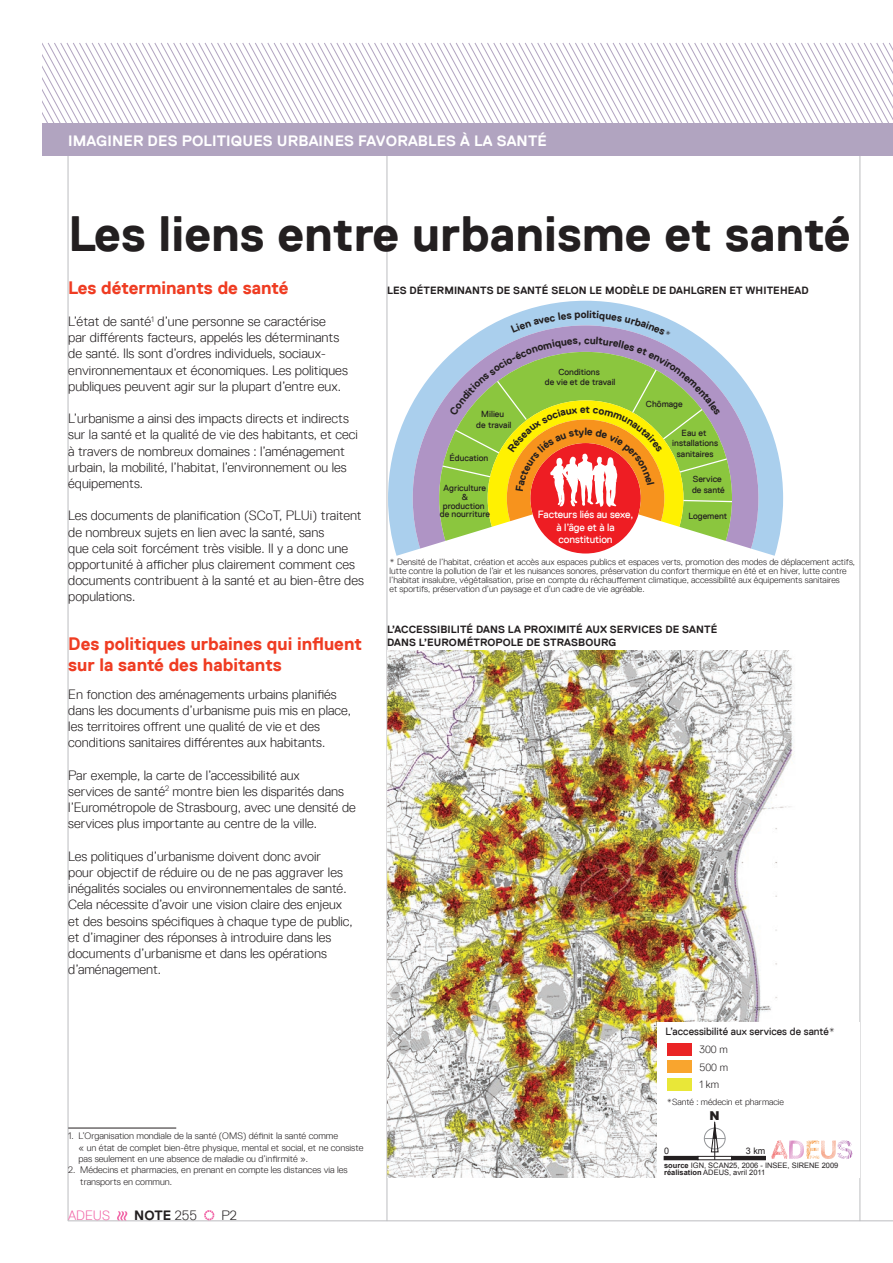
<style>
.page{position:relative;width:893px;height:1263px;background:#fff}
.page>*{position:absolute;margin:0;border:0;box-sizing:border-box;transform-origin:0 0}
.t1{font:700 49.5px "Replica";color:#231f20}
.t2{font:700 18px/21px "Replica";color:#ef3c22}
.t3{font:700 15px "Replica";letter-spacing:.01em;color:#fff}
.t4{font:300 13.5px/16.2px "Replica";color:#231f20}
.t5{font:700 13.5px "Replica";color:#231f20}
.t6{font:300 13.5px "Replica";color:#f166a7}
.t7{font:900 12.15px "Arial";color:#231f20}
.t8{font:700 10.5px/12.6px "Replica";letter-spacing:.01em;color:#231f20}
.t9{font:10.5px/12.6px "Replica";letter-spacing:-.01em;color:#fff;text-align:center}
.t10{font:10.5px "Replica";color:#231f20}
.t11{font:300 10.5px/17.5px "Replica";color:#231f20;text-align:justify}
.t12{font:300 9.45px/11.4px "Replica";color:#231f20}
.t13{font:300 9px/9px "Replica";color:#231f20}
.t14{font:9px "Arial";color:#231f20}
.t15{font:8.85px/10.6px "Replica";color:#231f20;text-align:center}
.t16{font:7.5px/7.5px "Arial";color:#231f20}
.s1{font-weight:300}
.s2{font-weight:700}
</style>
<div class="page">
<hr style="left:68px;top:1220px;width:825px;height:1px;background:#bcbdc0">
<hr style="left:387px;top:155px;width:1px;height:1066px;background:#bcbdc0">
<hr style="left:68px;top:155px;width:1px;height:1066px;background:#bcbdc0">
<svg style="left:117px;top:1211px;width:10px;height:9px"></svg>
<svg style="left:204px;top:1210px;width:10px;height:10px"></svg>
<hr style="left:860px;top:155px;width:1px;height:1066px;background:#bcbdc0">
<div style="left:43px;top:122px;width:850px;height:33px;background:#b1a4c0"></div>
<svg style="left:43px;top:43px;width:850px;height:80px"></svg>
<hr style="left:68px;top:1128px;width:108px;height:1px;background:#231f20">
<svg style="left:388px;top:301px;width:395px;height:255px"></svg>
<svg style="left:413px;top:325px;width:345px;height:224px"></svg>
<svg style="left:439px;top:352px;width:293px;height:189px"></svg>
<img style="left:388px;top:650px;width:406px;height:528px">
<div style="left:657px;top:1022px;width:202px;height:156px;background:#fff"></div>
<div style="left:667px;top:1043px;width:24px;height:12px;background:#ea2425"></div>
<div style="left:667px;top:1060px;width:24px;height:13px;background:#f9a52e"></div>
<div style="left:667px;top:1078px;width:24px;height:12px;background:#e9e738"></div>
<svg style="left:771px;top:1140px;width:81px;height:19px"></svg>
<div style="left:664px;top:1156px;width:34px;height:4px;border:1px solid #231f20"></div>
<div style="left:698px;top:1156px;width:34px;height:4px;border:1px solid #231f20"></div>
<div style="left:731px;top:1156px;width:34px;height:4px;border:1px solid #231f20"></div>
<svg style="left:704px;top:1124px;width:21px;height:28px"></svg>
<hr style="left:714px;top:1122px;width:1px;height:38px;background:#231f20">
<svg style="left:441px;top:311px;width:292px;height:216px;background:#bfb571"></svg>
<p class="t3" style="left:68px;top:132px;width:480px">IMAGINER DES POLITIQUES URBAINES FAVORABLES À LA SANTÉ</p>
<p class="t3" style="left:68px;top:132px;width:176px">TITRE DE L’INDICATEUR</p>
<h1 class="t1" style="left:68px;top:207px;width:784px">Les liens entre urbanisme et santé</h1>
<h2 class="t2" style="left:68px;top:277px;width:222px">Les déterminants de santé</h2>
<p class="t4" style="left:68px;top:313px;width:281px">L’état de santé<sup>1</sup> d’une personne se caractérise<br>par différents facteurs, appelés les déterminants de santé. Ils sont d’ordres individuels, sociaux&shy;environnementaux et économiques. Les politiques publiques peuvent agir sur la plupart d’entre eux.</p>
<p class="t4" style="left:68px;top:411px;width:291px">L’urbanisme a ainsi des impacts directs et indirects sur la santé et la qualité de vie des habitants, et ceci à travers de nombreux domaines : l’aménagement urbain, la mobilité, l’habitat, l’environnement ou les équipements.</p>
<p class="t4" style="left:68px;top:508px;width:297px">Les documents de planification (SCoT, PLUi) traitent de nombreux sujets en lien avec la santé, sans<br>que cela soit forcément très visible. Il y a donc une opportunité à afficher plus clairement comment ces documents contribuent à la santé et au bien-être des populations.</p>
<h2 class="t2" style="left:68px;top:633px;width:295px">Des politiques urbaines qui influent sur la santé des habitants</h2>
<p class="t4" style="left:68px;top:686px;width:284px">En fonction des aménagements urbains planifiés dans les documents d’urbanisme puis mis en place, les territoires offrent une qualité de vie et des conditions sanitaires différentes aux habitants.</p>
<p class="t4" style="left:68px;top:767px;width:289px">Par exemple, la carte de l’accessibilité aux<br>services de santé<sup>2</sup> montre bien les disparités dans l’Eurométropole de Strasbourg, avec une densité de services plus importante au centre de la ville.</p>
<p class="t4" style="left:68px;top:848px;width:286px">Les politiques d’urbanisme doivent donc avoir<br>pour objectif de réduire ou de ne pas aggraver les inégalités sociales ou environnementales de santé.<br>Cela nécessite d’avoir une vision claire des enjeux et des besoins spécifiques à chaque type de public, et d’imaginer des réponses à introduire dans les documents d’urbanisme et dans les opérations d’aménagement.</p>
<p class="t8" style="left:387px;top:284px;width:423px">LES DÉTERMINANTS DE SANTÉ SELON LE MODÈLE DE DAHLGREN ET WHITEHEAD</p>
<p class="t15" style="left:545px;top:366px;width:72px">Conditions<br>de vie et de travail</p>
<p class="t15" style="left:646px;top:398px;width:38px">Chômage</p>
<p class="t15" style="left:672px;top:427px;width:47px">Eau et installations sanitaires</p>
<p class="t15" style="left:692px;top:474px;width:34px;text-align:left">Service de santé</p>
<p class="t15" style="left:688px;top:510px;width:40px">Logement</p>
<p class="t15" style="left:476px;top:409px;width:37px">Milieu<br>de travail</p>
<p class="t15" style="left:449px;top:452px;width:40px">Éducation</p>
<p class="t15" style="left:440px;top:483px;width:52px;line-height:8.9px">Agriculture &amp; production de nourriture</p>
<p class="t9" style="left:538px;top:508px;width:97px">Facteurs liés au sexe, à l’âge et à la constitution</p>
<p class="t13" style="left:389px;top:557px;width:467px">* Densité de l’habitat, création et accès aux espaces publics et espaces verts, promotion des modes de déplacement actifs, lutte contre la pollution de l’air et les nuisances sonores, préservation du confort thermique en été et en hiver, lutte contre l’habitat insalubre, végétalisation, prise en compte du réchauffement climatique, accessibilité aux équipements sanitaires<br>et sportifs, préservation d’un paysage et d’un cadre de vie agréable.</p>
<p class="t8" style="left:387px;top:623px;width:332px">L’ACCESSIBILITÉ DANS LA PROXIMITÉ AUX SERVICES DE SANTÉ<br>DANS L’EUROMÉTROPOLE DE STRASBOURG</p>
<p class="t10" style="left:665px;top:1026px;width:171px">L’accessibilité aux services de santé*</p>
<p class="t11" style="left:699px;top:1040px;width:30px">300 m 500 m 1 km</p>
<p class="t13" style="left:667px;top:1097px;width:119px">*Santé : médecin et pharmacie</p>
<p class="t12" style="left:79px;top:1130px;width:286px;text-indent:-10px">1. L’Organisation mondiale de la santé (OMS) définit la santé comme<br>« un état de complet bien-être physique, mental et social, et ne consiste pas seulement en une absence de maladie ou d’infirmité ».</p>
<p class="t12" style="left:80px;top:1164px;width:269px;text-indent:-12px">2. Médecins et pharmacies, en prenant en compte les distances via les transports en commun.</p>
<p class="t6" style="left:68px;top:1208px;width:43px">ADEUS</p>
<p class="t5" style="left:134px;top:1208px;width:64px">NOTE <span class="s1">255</span></p>
<p class="t4" style="left:221px;top:1207px;width:17px">P2</p>
<p class="t7" style="left:710px;top:1108px;width:12px">N</p>
<p class="t14" style="left:664px;top:1147px;width:7px">0</p>
<p class="t14" style="left:746px;top:1147px;width:21px">3 km</p>
<p class="t16" style="left:664px;top:1162px;width:176px"><span class="s2">source</span> IGN, SCAN25, 2006 - INSEE, SIRENE 2009 <span class="s2">réalisation</span> ADEUS, avril 2011</p>
</div>
